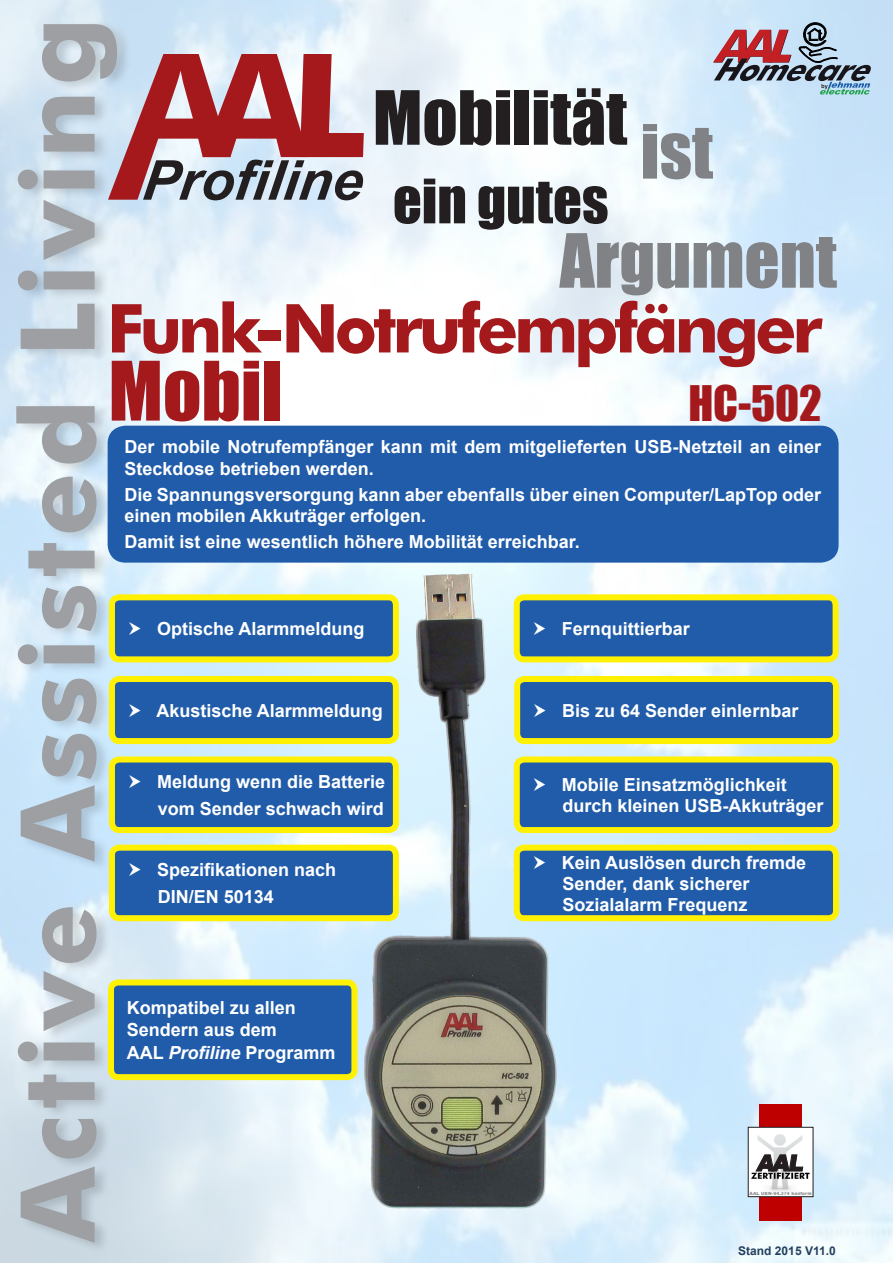
<style>
.page{position:relative;width:893px;height:1263px;background:#fff}
.page>*{position:absolute;margin:0;border:0;box-sizing:border-box;transform-origin:0 0}
.t1{font:700 103.35px "Futura BT";letter-spacing:.05em;color:#9d9fa2}
.Titel{font:75.6px "Impact";color:#a4191c}
.Titel-2{font:69px "Impact";color:#808285}
.Titel-3{font:69px "Impact";color:#231f20}
.Titel-4{font:700 67.5px "Futura BT";letter-spacing:-.06em;color:#a4191c}
.Titel-5{font:56.55px "Impact";color:#231f20}
.t2{font:italic 700 55.05px "Arial";color:#231f20}
.Titel-6{font:45px "Impact";color:#a4191c}
.t3{font:italic 900 22.5px "Arial";color:#231f20}
.Titel-7{font:700 18px/21px "Arial";color:#fff}
.t4{font:700 12px "Arial";color:#244061}
.t5{font:900 4.8px "Arial";letter-spacing:.03em;color:#8a8c8f;scale:.91 1}
.s1{font-style:italic}
</style>
<div class="page">
<img style="left:0;top:0;width:893px;height:1263px">
<div style="left:760px;top:1104px;width:42px;height:116px;background:#bf0000"></div>
<div style="left:748px;top:1127px;width:65px;height:70px;background:#fff"></div>
<div style="left:748px;top:1127px;width:65px;height:70px;border:1px solid #231f20"></div>
<img style="left:751px;top:1134px;width:59px;height:57px">
<svg style="left:755px;top:1154px;width:48px;height:18px"></svg>
<svg style="left:133px;top:54px;width:231px;height:146px;background:#c58f96"></svg>
<div style="left:15px;top:20px;width:118px;height:1234px;background:#231f20;opacity:.17"></div>
<div style="left:108px;top:426px;width:731px;height:137px;background:#205ca9;border-radius:18px"></div>
<img style="left:357px;top:572px;width:203px;height:637px">
<div style="left:112px;top:597px;width:284px;height:62px;background:#205ca9;border-radius:7px"></div>
<div style="left:109px;top:594px;width:290px;height:68px;border:6px solid #fff101;border-radius:7px"></div>
<div style="left:517px;top:679px;width:319px;height:62px;background:#205ca9;border-radius:7px"></div>
<div style="left:514px;top:676px;width:325px;height:68px;border:6px solid #fff101;border-radius:7px"></div>
<div style="left:112px;top:848px;width:284px;height:70px;background:#205ca9;border-radius:7px"></div>
<div style="left:109px;top:845px;width:290px;height:76px;border:6px solid #fff101;border-radius:7px"></div>
<div style="left:517px;top:597px;width:319px;height:62px;background:#205ca9;border-radius:7px"></div>
<div style="left:514px;top:594px;width:325px;height:68px;border:6px solid #fff101;border-radius:7px"></div>
<div style="left:112px;top:679px;width:284px;height:62px;background:#205ca9;border-radius:7px"></div>
<div style="left:109px;top:676px;width:290px;height:68px;border:6px solid #fff101;border-radius:7px"></div>
<div style="left:112px;top:759px;width:284px;height:71px;background:#205ca9;border-radius:7px"></div>
<div style="left:109px;top:756px;width:290px;height:77px;border:6px solid #fff101;border-radius:7px"></div>
<div style="left:517px;top:759px;width:319px;height:71px;background:#205ca9;border-radius:7px"></div>
<div style="left:514px;top:756px;width:325px;height:77px;border:6px solid #fff101;border-radius:7px"></div>
<div style="left:517px;top:848px;width:319px;height:70px;background:#205ca9;border-radius:7px"></div>
<div style="left:514px;top:845px;width:325px;height:76px;border:6px solid #fff101;border-radius:7px"></div>
<div style="left:111px;top:982px;width:243px;height:95px;background:#205ca9;border-radius:7px"></div>
<div style="left:108px;top:979px;width:249px;height:101px;border:6px solid #fff101;border-radius:7px"></div>
<svg style="left:713px;top:23px;width:158px;height:71px;background:#a2a1af"></svg>
<h1 class="t1" style="left:-5px;top:1242px;width:1226px;rotate:-90deg">Active Assisted Living</h1>
<p class="Titel-3" style="left:373px;top:64px;width:256px">Mobilität</p>
<p class="Titel-2" style="left:641px;top:98px;width:74px">ist</p>
<p class="t2" style="left:141px;top:144px;width:231px">Profiline</p>
<p class="Titel-5" style="left:393px;top:157px;width:217px">ein gutes</p>
<p class="Titel-2" style="left:560px;top:207px;width:279px">Argument</p>
<p class="Titel-4" style="left:107px;top:287px;width:717px">Funk-Notrufempfänger</p>
<p class="Titel" style="left:109px;top:332px;width:175px">Mobil</p>
<p class="Titel-7" style="left:125px;top:437px;width:698px;line-height:21.6px">Der mobile Notrufempfänger kann mit dem mitgelieferten USB-Netzteil an einer<br>Steckdose betrieben werden.</p>
<p class="Titel-7" style="left:125px;top:484px;width:698px;line-height:21.6px">Die Spannungsversorgung kann aber ebenfalls über einen Computer/LapTop oder einen mobilen Akkuträger erfolgen.</p>
<p class="Titel-7" style="left:125px;top:532px;width:457px">Damit ist eine wesentlich höhere Mobilität erreichbar.</p>
<p class="Titel-6" style="left:688px;top:368px;width:135px">HC-502</p>
<p class="Titel-7" style="left:157px;top:619px;width:209px">Optische Alarmmeldung</p>
<p class="Titel-7" style="left:562px;top:619px;width:130px">Fernquittierbar</p>
<p class="Titel-7" style="left:562px;top:701px;width:238px">Bis zu 64 Sender einlernbar</p>
<p class="Titel-7" style="left:156px;top:701px;width:228px">Akustische Alarmmeldung</p>
<p class="Titel-7" style="left:157px;top:769px;width:230px;line-height:27px">Meldung wenn die Batterie vom Sender schwach wird</p>
<p class="Titel-7" style="left:562px;top:775px;width:263px">Mobile Einsatzmöglichkeit durch kleinen USB-Akkuträger</p>
<p class="Titel-7" style="left:562px;top:852px;width:246px">Kein Auslösen durch fremde<br>Sender, dank sicherer<br>Sozialalarm Frequenz</p>
<p class="Titel-7" style="left:157px;top:857px;width:181px;line-height:27px">Spezifikationen nach<br>DIN/EN 50134</p>
<p class="Titel-7" style="left:127px;top:997px;width:210px;line-height:22.5px">Kompatibel zu allen<br>Sendern aus dem<br>AAL <span class="s1">Profiline</span> Programm</p>
<p class="t3" style="left:756px;top:1147px;width:53px">AAL</p>
<p class="t5" style="left:749px;top:1189px;width:70px">AAL UEN-94.374 konform</p>
<p class="t4" style="left:738px;top:1242px;width:99px">Stand 2015 V11.0</p>
</div>
